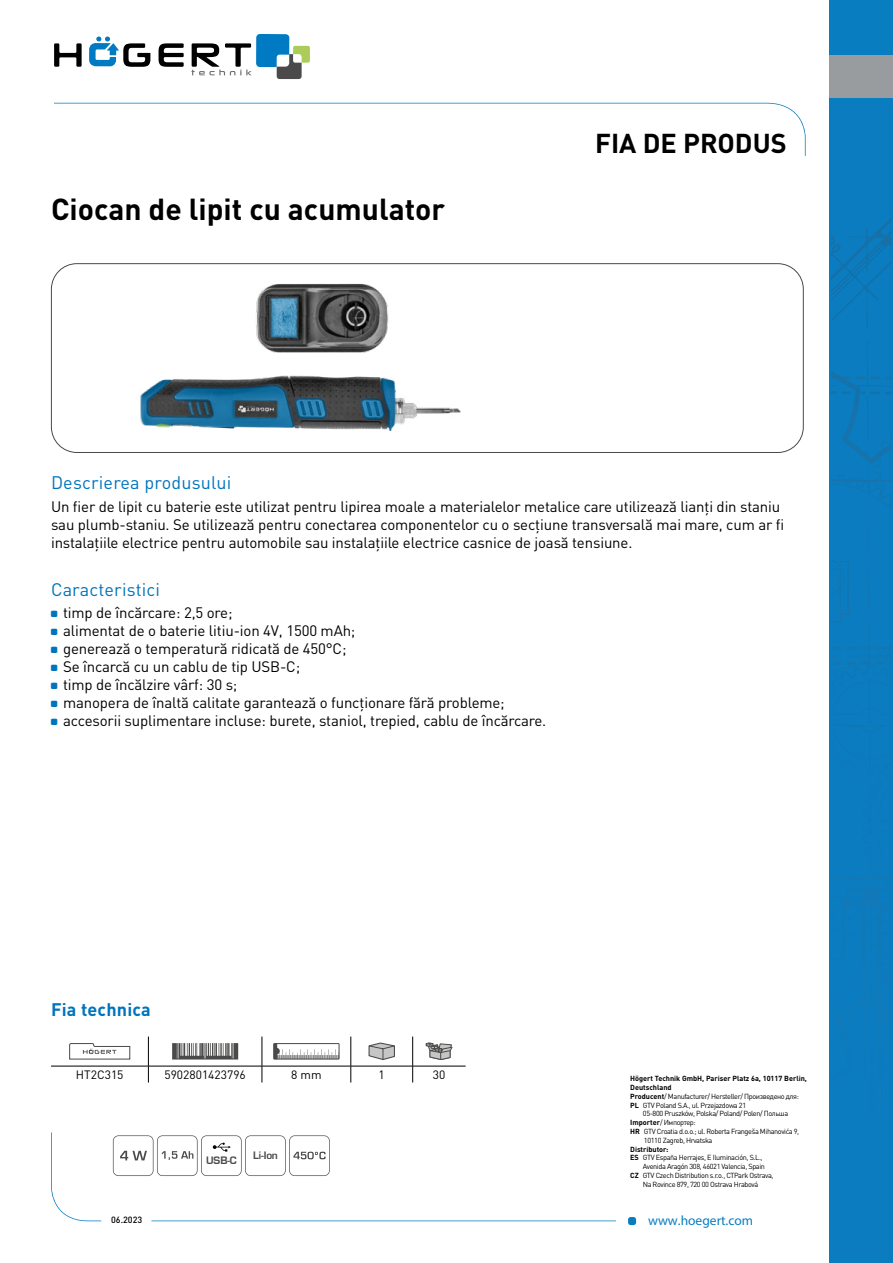
<style>
.page{position:relative;width:893px;height:1263px;background:#fff}
.page>*{position:absolute;margin:0;border:0;box-sizing:border-box;transform-origin:0 0}
.t1{font:700 30px "DIN Pro";color:#000}
.t2{font:700 27px "DIN Pro";color:#000}
.t3{font:18px "DIN Pro";letter-spacing:.01em;color:#0074bc}
.t4{font:700 18px "DIN Pro";letter-spacing:.01em;color:#0074bc}
.t5{font:15px/18px "DIN Pro";letter-spacing:-.01em;color:#000}
.t6{font:13.5px "Myriad Pro";color:#087dbf}
.t7{font:12px "DIN Pro";color:#000}
.t8{font:700 10.05px "Euromode";color:#4a4a49}
.t9{font:500 9px "DIN Pro";color:#000}
.t10{font:7.35px "DIN Pro";letter-spacing:-.05em;color:#000}
.t11{font:700 7.35px "DIN Pro";color:#000}
.s1{font-weight:700}
</style>
<div class="page">
<svg style="left:54px;top:43px;width:28px;height:24px"></svg>
<svg style="left:159px;top:43px;width:25px;height:24px"></svg>
<svg style="left:89px;top:37px;width:61px;height:30px"></svg>
<svg style="left:191px;top:34px;width:119px;height:45px"></svg>
<svg style="left:54px;top:103px;width:752px;height:53px"></svg>
<div style="left:628px;top:1217px;width:8px;height:8px;background:#087dbf;border-radius:3px"></div>
<svg style="left:51px;top:1132px;width:565px;height:89px"></svg>
<div style="left:830px;top:0;width:63px;height:1263px;background:#087dbf"></div>
<img style="left:831px;top:273px;width:50px;height:56px">
<img style="left:867px;top:222px;width:24px;height:44px">
<img style="left:831px;top:222px;width:56px;height:42px">
<svg style="left:831px;top:341px;width:60px;height:565px"></svg>
<img style="left:863px;top:906px;width:28px;height:76px">
<img style="left:831px;top:877px;width:60px;height:2px">
<img style="left:848px;top:647px;width:43px;height:3px">
<div style="left:830px;top:56px;width:63px;height:42px;background:#999c9e"></div>
<div style="left:51px;top:263px;width:753px;height:190px;border:1px solid #4a4a49;border-radius:26px"></div>
<img style="left:140px;top:283px;width:321px;height:148px">
<hr style="left:148px;top:1036px;width:1px;height:30px;background:#000">
<hr style="left:262px;top:1036px;width:1px;height:30px;background:#000">
<hr style="left:351px;top:1036px;width:1px;height:30px;background:#000">
<hr style="left:412px;top:1036px;width:1px;height:30px;background:#000">
<hr style="left:51px;top:1066px;width:97px;height:1px;background:#000">
<hr style="left:148px;top:1066px;width:114px;height:1px;background:#000">
<svg style="left:148px;top:1066px;width:1px;height:16px"></svg>
<hr style="left:262px;top:1066px;width:89px;height:1px;background:#000">
<svg style="left:262px;top:1066px;width:1px;height:16px"></svg>
<hr style="left:351px;top:1066px;width:62px;height:1px;background:#000">
<svg style="left:351px;top:1066px;width:1px;height:16px"></svg>
<hr style="left:413px;top:1066px;width:53px;height:1px;background:#000">
<svg style="left:412px;top:1066px;width:1px;height:16px"></svg>
<svg style="left:69px;top:1043px;width:61px;height:16px"></svg>
<svg style="left:172px;top:1043px;width:66px;height:16px"></svg>
<svg style="left:275px;top:1045px;width:63px;height:12px"></svg>
<div style="left:273px;top:1043px;width:67px;height:16px;border:1px solid #4a4a49"></div>
<svg style="left:368px;top:1042px;width:27px;height:18px"></svg>
<svg style="left:426px;top:1043px;width:26px;height:17px"></svg>
<svg style="left:113px;top:1135px;width:217px;height:41px"></svg>
<h1 class="t1" style="left:51px;top:184px;width:396px">Ciocan de lipit cu acumulator</h1>
<h2 class="t2" style="left:595px;top:121px;width:193px">FIA DE PRODUS</h2>
<p class="t3" style="left:51px;top:471px;width:182px">Descrierea produsului</p>
<p class="t5" style="left:51px;top:497px;width:735px">Un fier de lipit cu baterie este utilizat pentru lipirea moale a materialelor metalice care utilizează lianți din staniu sau plumb-staniu. Se utilizează pentru conectarea componentelor cu o secțiune transversală mai mare, cum ar fi instalaţiile electrice pentru automobile sau instalaţiile electrice casnice de joasă tensiune.</p>
<p class="t3" style="left:51px;top:577px;width:111px">Caracteristici</p>
<p class="t5" style="left:63px;top:603px;width:485px">timp de încărcare: 2,5 ore;<br>alimentat de o baterie litiu-ion 4V, 1500 mAh;<br>generează o temperatură ridicată de 450°C;<br>Se încarcă cu un cablu de tip USB-C;<br>timp de încălzire vârf: 30 s;<br>manopera de înaltă calitate garantează o funcționare fără probleme; accesorii suplimentare incluse: burete, staniol, trepied, cablu de încărcare.</p>
<p class="t4" style="left:51px;top:995px;width:101px">Fia technica</p>
<p class="t7" style="left:76px;top:1066px;width:49px">HT2C315</p>
<p class="t7" style="left:164px;top:1066px;width:83px">5902801423796</p>
<p class="t7" style="left:291px;top:1066px;width:32px">8 mm</p>
<p class="t7" style="left:379px;top:1066px;width:8px">1</p>
<p class="t7" style="left:433px;top:1066px;width:14px">30</p>
<p class="t8" style="left:206px;top:1155px;width:32px">USB-C</p>
<p class="t8" style="left:253px;top:1149px;width:26px">Li-Ion</p>
<p class="t11" style="left:630px;top:1072px;width:178px">Högert Technik GmbH, Pariser Platz 6a, 10117 Berlin,</p>
<p class="t11" style="left:630px;top:1081px;width:43px">Deutschland</p>
<p class="t10" style="left:630px;top:1091px;width:170px"><span class="s1">Producent</span>/ Manufacturer/ Hersteller/ Произведено для:</p>
<p class="t10" style="left:630px;top:1100px;width:117px"><span class="s1">PL</span> GTV Poland S.A., ul. Przejazdowa 21</p>
<p class="t10" style="left:643px;top:1109px;width:147px">05-800 Pruszków, Polska/ Poland/ Polen/ Польша</p>
<p class="t10" style="left:630px;top:1117px;width:67px"><span class="s1">Importer</span>/ Импортер:</p>
<p class="t10" style="left:630px;top:1126px;width:171px"><span class="s1">HR</span> GTV Croatia d.o.o.; ul. Roberta Frangeša Mihanovića 9,</p>
<p class="t10" style="left:644px;top:1135px;width:70px">10110 Zagreb, Hrvatska</p>
<p class="t11" style="left:630px;top:1143px;width:40px">Distributor:</p>
<p class="t10" style="left:630px;top:1153px;width:134px"><span class="s1">ES</span> GTV España Herrajes, E Iluminación, S.L.,</p>
<p class="t10" style="left:643px;top:1161px;width:124px">Avenida Aragón 308, 46021 Valencia, Spain</p>
<p class="t10" style="left:630px;top:1170px;width:145px"><span class="s1">CZ</span> GTV Czech Distribution s.r.o., CTPark Ostrava,</p>
<p class="t10" style="left:643px;top:1179px;width:117px">Na Rovince 879, 720 00 Ostrava Hrabová</p>
<p class="t9" style="left:111px;top:1213px;width:33px">06.2023</p>
<p class="t6" style="left:648px;top:1212px;width:107px">www.hoegert.com</p>
</div>
